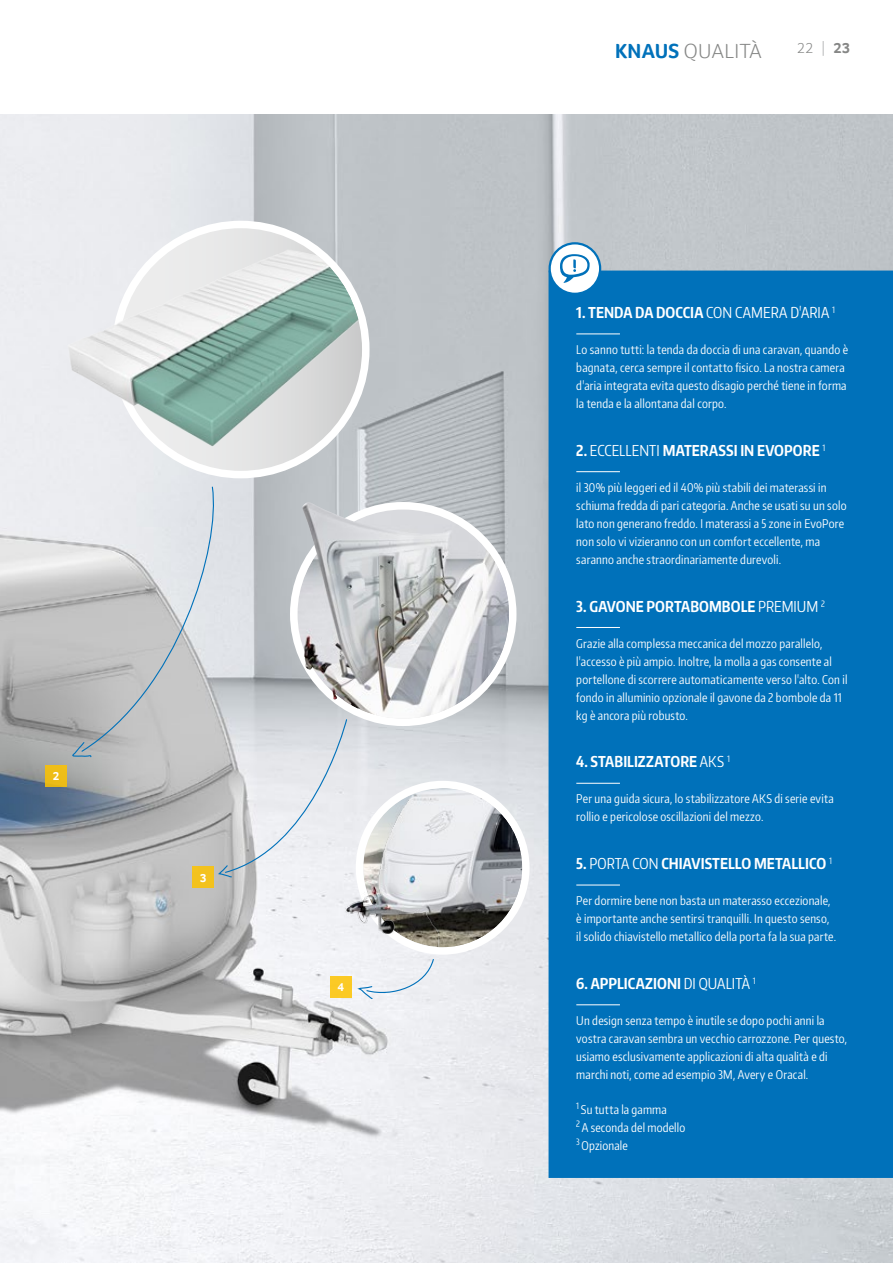
<style>
.page{position:relative;width:893px;height:1263px;background:#fff}
.page>*{position:absolute;margin:0;border:0;box-sizing:border-box;transform-origin:0 0}
.t1{font:300 21px "Foco";letter-spacing:.005em;color:#868786}
.t2{font:700 15px "Encode Sans Compressed";letter-spacing:.005em;color:#fff}
.t3{font:300 15px "Foco";color:#868786}
.t4{font:12px/18px "Encode Sans Compressed";letter-spacing:.02em;color:#fff}
.t5{font:700 12px "Foco";color:#fff}
.s1{font-weight:700;color:#0071ba}
.s2{color:#b1b2b3}
.s3{font-weight:700}
.s4{font-weight:400}
</style>
<div class="page">
<img style="left:0;top:115px;width:893px;height:1148px">
<div style="left:45px;top:765px;width:22px;height:22px;background:#eebd18"></div>
<div style="left:193px;top:867px;width:21px;height:21px;background:#f3c21d"></div>
<svg style="left:71px;top:486px;width:277px;height:391px;background:#c8cbce"></svg>
<div style="left:112px;top:221px;width:258px;height:257px;border:8px solid #fff;border-radius:50%"></div>
<img style="left:55px;top:228px;width:307px;height:243px;border-radius:120px">
<div style="left:356px;top:781px;width:174px;height:174px;border:8px solid #fff;border-radius:50%"></div>
<img style="left:337px;top:788px;width:185px;height:159px">
<div style="left:330px;top:976px;width:21px;height:21px;background:#fbca25"></div>
<svg style="left:355px;top:958px;width:80px;height:41px"></svg>
<div style="left:290px;top:502px;width:226px;height:224px;border:8px solid #fff;border-radius:50%"></div>
<img style="left:302px;top:502px;width:207px;height:216px">
<div style="left:549px;top:271px;width:344px;height:907px;background:#0071ba"></div>
<svg style="left:550px;top:243px;width:50px;height:51px"></svg>
<div style="left:549px;top:242px;width:52px;height:53px;border:2px solid #0071ba;border-radius:50%"></div>
<svg style="left:560px;top:254px;width:30px;height:29px"></svg>
<p class="t5" style="left:53px;top:768px;width:8px">2</p>
<p class="t5" style="left:200px;top:870px;width:8px">3</p>
<p class="t5" style="left:337px;top:979px;width:8px">4</p>
<h1 class="t1" style="left:615px;top:37px;width:149px"><span class="s1">KNAUS</span> QUALITÀ</h1>
<p class="t3" style="left:797px;top:38px;width:55px">22 <span class="s2">|</span> <span class="s3">23</span></p>
<p class="t2" style="left:576px;top:303px;width:260px">1. TENDA DA DOCCIA <span class="s4">CON CAMERA D'ARIA</span> <sup>1</sup></p>
<p class="t4" style="left:576px;top:340px;width:273px">Lo sanno tutti: la tenda da doccia di una caravan, quando è bagnata, cerca sempre il contatto fisico. La nostra camera d'aria integrata evita questo disagio perché tiene in forma la tenda e la allontana dal corpo.</p>
<p class="t2" style="left:576px;top:440px;width:251px">2. <span class="s4">ECCELLENTI</span> MATERASSI IN EVOPORE <sup>1</sup></p>
<p class="t4" style="left:576px;top:478px;width:272px">il 30% più leggeri ed il 40% più stabili dei materassi in schiuma fredda di pari categoria. Anche se usati su un solo lato non generano freddo. I materassi a 5 zone in EvoPore non solo vi vizieranno con un comfort eccellente, ma saranno anche straordinariamente durevoli.</p>
<p class="t2" style="left:576px;top:596px;width:250px">3. GAVONE PORTABOMBOLE <span class="s4">PREMIUM</span> <sup>2</sup></p>
<p class="t4" style="left:576px;top:634px;width:273px">Grazie alla complessa meccanica del mozzo parallelo, l'accesso è più ampio. Inoltre, la molla a gas consente al portellone di scorrere automaticamente verso l'alto. Con il fondo in alluminio opzionale il gavone da 2 bombole da 11 kg è ancora più robusto.</p>
<p class="t2" style="left:576px;top:752px;width:155px">4. STABILIZZATORE <span class="s4">AKS</span> <sup>1</sup></p>
<p class="t4" style="left:576px;top:789px;width:259px">Per una guida sicura, lo stabilizzatore AKS di serie evita rollio e pericolose oscillazioni del mezzo.</p>
<p class="t2" style="left:576px;top:854px;width:257px">5. <span class="s4">PORTA CON</span> CHIAVISTELLO METALLICO <sup>1</sup></p>
<p class="t4" style="left:576px;top:891px;width:261px">Per dormire bene non basta un materasso eccezionale, è importante anche sentirsi tranquilli. In questo senso, il solido chiavistello metallico della porta fa la sua parte.</p>
<p class="t2" style="left:576px;top:973px;width:181px">6. APPLICAZIONI <span class="s4">DI QUALITÀ</span> <sup>1</sup></p>
<p class="t4" style="left:576px;top:1011px;width:272px">Un design senza tempo è inutile se dopo pochi anni la vostra caravan sembra un vecchio carrozzone. Per questo, usiamo esclusivamente applicazioni di alta qualità e di marchi noti, come ad esempio 3M, Avery e Oracal.</p>
<p class="t4" style="left:576px;top:1100px;width:110px"><sup>1</sup> Su tutta la gamma<br><sup>2</sup> A seconda del modello<br><sup>3</sup> Opzionale</p>
</div>
